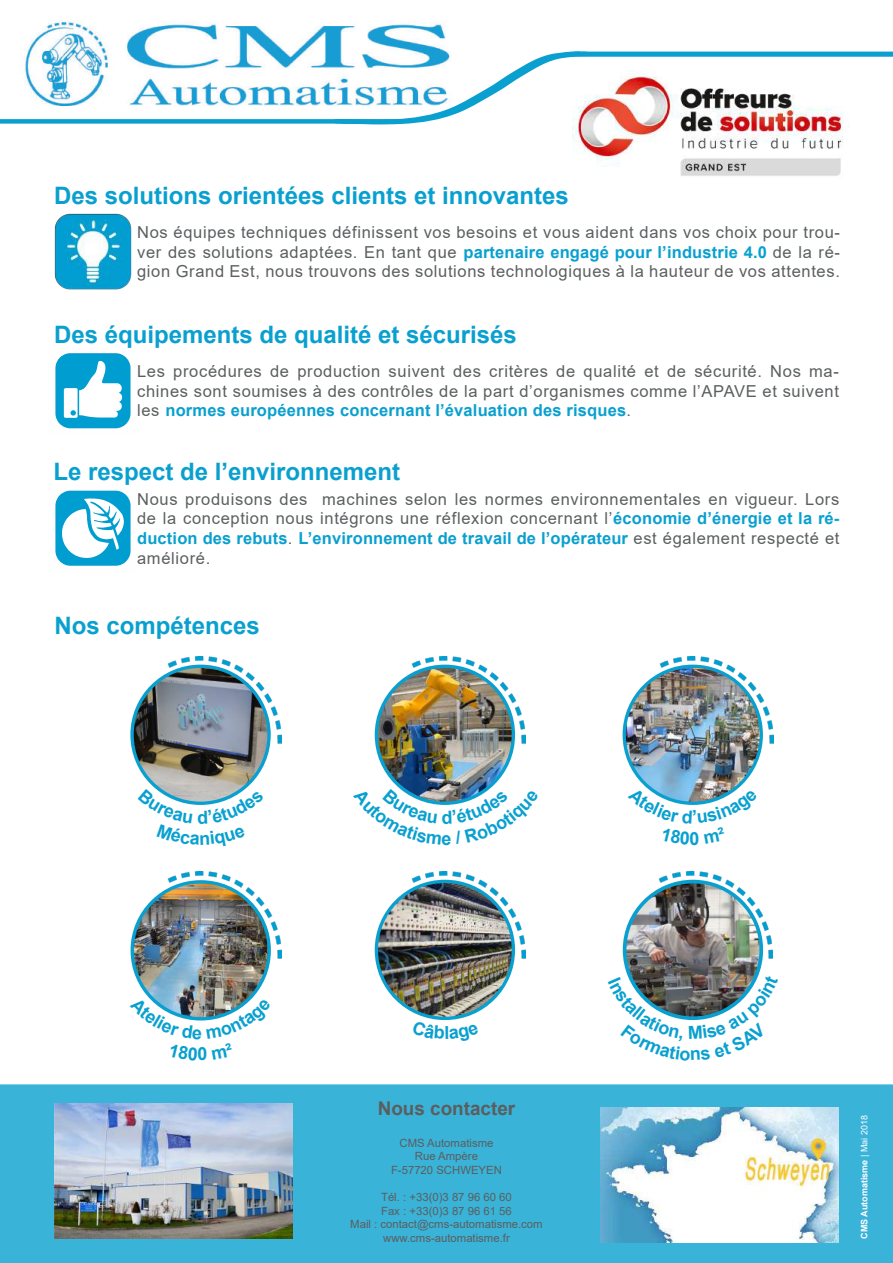
<style>
.page{position:relative;width:893px;height:1263px;background:#fff}
.page>*{position:absolute;margin:0;border:0;box-sizing:border-box;transform-origin:0 0}
.t1{font:700 24px "Arial";color:#09a0d0}
.t2{font:700 18.9px "Arial";color:#5b5e5e}
.t3{font:16.5px/19.8px "Arial";letter-spacing:.04em;color:#5b5f60;text-align:justify}
.t4{font:11.4px/13.6px "Arial";color:#5b5e5e;text-align:center}
.t5{font:700 9px "Arial";color:#fff}
.s1{font-weight:700;color:#09a0d0}
.s2{font-weight:400}
</style>
<div class="page">
<img style="left:167px;top:656px;width:114px;height:89px">
<img style="left:400px;top:656px;width:125px;height:91px">
<div style="left:0;top:1084px;width:893px;height:179px;background:#3ab3d9"></div>
<div style="left:0;top:119px;width:401px;height:5px;background:#09a0d0"></div>
<img style="left:23px;top:20px;width:423px;height:86px">
<div style="left:565px;top:52px;width:328px;height:5px;background:#51b4e9"></div>
<svg style="left:331px;top:39px;width:260px;height:86px"></svg>
<hr style="left:575px;top:52px;width:318px;height:4px;background:#09a0d0">
<img style="left:54px;top:1104px;width:239px;height:135px">
<img style="left:54px;top:213px;width:78px;height:77px">
<svg style="left:55px;top:353px;width:76px;height:76px"></svg>
<svg style="left:55px;top:491px;width:76px;height:75px"></svg>
<img style="left:152px;top:785px;width:95px;height:4px">
<img style="left:132px;top:666px;width:137px;height:119px">
<img style="left:376px;top:666px;width:137px;height:137px;border-radius:68px">
<img style="left:625px;top:881px;width:136px;height:137px;border-radius:68px">
<img style="left:376px;top:881px;width:137px;height:137px;border-radius:69px">
<img style="left:400px;top:871px;width:125px;height:93px">
<img style="left:647px;top:871px;width:125px;height:93px">
<img style="left:624px;top:666px;width:137px;height:137px;border-radius:69px">
<img style="left:132px;top:882px;width:137px;height:137px;border-radius:68px">
<img style="left:648px;top:656px;width:125px;height:93px">
<img style="left:156px;top:872px;width:125px;height:92px">
<img style="left:572px;top:70px;width:277px;height:106px">
<img style="left:600px;top:1108px;width:239px;height:135px">
<svg style="left:156px;top:789px;width:89px;height:16px"></svg>
<svg style="left:399px;top:788px;width:92px;height:17px"></svg>
<svg style="left:646px;top:787px;width:94px;height:18px"></svg>
<img style="left:148px;top:997px;width:105px;height:24px">
<img style="left:627px;top:975px;width:132px;height:46px">
<h1 class="t1" style="left:54px;top:179px;width:516px">Des solutions orientées clients et innovantes</h1>
<p class="t3" style="left:137px;top:222px;width:704px">Nos équipes techniques définissent vos besoins et vous aident dans vos choix pour trou&shy;ver des solutions adaptées. En tant que <span class="s1">partenaire engagé pour l’industrie 4.0</span> de la ré&shy;gion Grand Est, nous trouvons des solutions technologiques à la hauteur de vos attentes.</p>
<h1 class="t1" style="left:54px;top:317px;width:464px">Des équipements de qualité et sécurisés</h1>
<p class="t3" style="left:137px;top:361px;width:703px">Les procédures de production suivent des critères de qualité et de sécurité. Nos ma&shy;chines sont soumises à des contrôles de la part d’organismes comme l’APAVE et suivent les <span class="s1">normes européennes concernant l’évaluation des risques</span>.</p>
<h1 class="t1" style="left:53px;top:454px;width:348px">Le respect de l’environnement</h1>
<p class="t3" style="left:137px;top:489px;width:704px">Nous produisons des machines selon les normes environnementales en vigueur. Lors de la conception nous intégrons une réflexion concernant l’<span class="s1">économie d’énergie et la ré&shy;duction des rebuts</span>. <span class="s1">L’environnement de travail de l’opérateur</span> est également respecté et amélioré.</p>
<h1 class="t1" style="left:54px;top:608px;width:207px">Nos compétences</h1>
<p class="t2" style="left:378px;top:1095px;width:139px">Nous contacter</p>
<p class="t4" style="left:391px;top:1135px;width:112px">CMS Automatisme<br>Rue Ampère<br>F-57720 SCHWEYEN</p>
<p class="t4" style="left:350px;top:1190px;width:194px">Tél. : +33(0)3 87 96 60 60<br>Fax : +33(0)3 87 96 61 56<br>Mail : contact@cms-automatisme.com www.cms-automatisme.fr</p>
<p class="t5" style="left:858px;top:1239px;width:125px;rotate:-90deg">CMS Automatisme <span class="s2">| Mai 2018</span></p>
</div>
